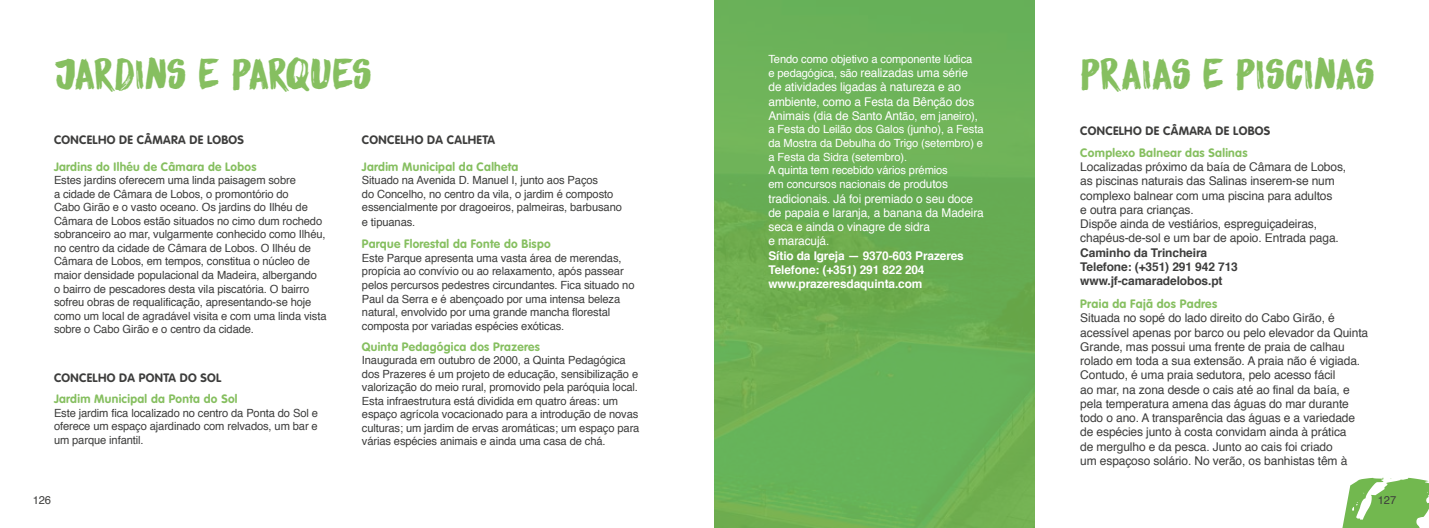
<style>
.page{position:relative;width:1429px;height:528px;background:#fff}
.page>*{position:absolute;margin:0;border:0;box-sizing:border-box;transform-origin:0 0}
.t1{font:37.5px "DK Sensory Overload";letter-spacing:-.045em;color:#86bf60}
.t2{font:37.5px "DK Sensory Overload";letter-spacing:-.02em;color:#86bf60}
.t3{font:12px/14.2px "Helvetica";letter-spacing:-.01em;color:#3d3d3c}
.t4{font:12px/14.2px "Helvetica";letter-spacing:-.01em;color:#fff}
.t5{font:700 12px "VAG Rounded LT";letter-spacing:.025em;color:#86bf60}
.t6{font:700 12px "VAG Rounded LT";letter-spacing:.025em;color:#3d3d3c}
.t7{font:700 12px/14.2px "Helvetica";letter-spacing:-.01em;color:#fff}
.t8{font:700 12px/14.2px "Helvetica";letter-spacing:-.01em;color:#3d3d3c}
.t9{font:11.25px/13.5px "Helvetica";letter-spacing:-.01em;color:#3d3d3c}
.t10{font:11.25px/13.6px "Helvetica";letter-spacing:-.01em;color:#fff}
.s1{font-size:11.25px}
.s2{font-size:12px}
</style>
<div class="page">
<div style="left:714px;top:0;width:321px;height:527px;background:linear-gradient(to right,#6db155,#69af55)"></div>
<h1 class="t1" style="left:54px;top:47px;width:319px">JARDINS E PARQUES</h1>
<p class="t6" style="left:54px;top:133px;width:192px">CONCELHO DE CÂMARA DE LOBOS</p>
<p class="t6" style="left:362px;top:133px;width:134px">CONCELHO DA CALHETA</p>
<p class="t5" style="left:54px;top:159px;width:204px">Jardins do Ilhéu de Câmara de Lobos</p>
<p class="t9" style="left:54px;top:174px;width:274px">Estes jardins oferecem uma linda paisagem sobre<br>a cidade de Câmara de Lobos, o promontório do<br>Cabo Girão e o vasto oceano. Os jardins do Ilhéu de Câmara de Lobos estão situados no cimo dum rochedo sobranceiro ao mar, vulgarmente conhecido como Ilhéu, no centro da cidade de Câmara de Lobos. O Ilhéu de Câmara de Lobos, em tempos, constitua o núcleo de maior densidade populacional da Madeira, albergando<br>o bairro de pescadores desta vila piscatória. O bairro sofreu obras de requalificação, apresentando-se hoje como um local de agradável visita e com uma linda vista sobre o Cabo Girão e o centro da cidade.</p>
<p class="t6" style="left:54px;top:370px;width:169px">CONCELHO DA PONTA DO SOL</p>
<p class="t5" style="left:54px;top:392px;width:185px">Jardim Municipal da Ponta do Sol</p>
<p class="t9" style="left:54px;top:406px;width:265px;text-align:justify">Este jardim fica localizado no centro da Ponta do Sol e oferece um espaço ajardinado com relvados, um bar e um parque infantil.</p>
<p class="t5" style="left:362px;top:159px;width:158px">Jardim Municipal da Calheta</p>
<p class="t9" style="left:362px;top:174px;width:261px">Situado na Avenida D. Manuel I, junto aos Paços<br>do Concelho, no centro da vila, o jardim é composto essencialmente por dragoeiros, palmeiras, barbusano e tipuanas.</p>
<p class="t5" style="left:362px;top:237px;width:190px">Parque Florestal da Fonte do Bispo</p>
<p class="t9" style="left:362px;top:251px;width:274px">Este Parque apresenta uma vasta área de merendas, propícia ao convívio ou ao relaxamento, após passear pelos percursos pedestres circundantes. Fica situado no Paul da Serra e é abençoado por uma intensa beleza natural, envolvido por uma grande mancha florestal composta por variadas espécies exóticas.</p>
<p class="t5" style="left:362px;top:339px;width:179px">Quinta Pedagógica dos Prazeres</p>
<p class="t9" style="left:362px;top:353px;width:279px">Inaugurada em outubro de 2000, a Quinta Pedagógica dos Prazeres é um projeto de educação, sensibilização e valorização do meio rural, promovido pela paróquia local.<br>Esta infraestrutura está dividida em quatro áreas: um espaço agrícola vocacionado para a introdução de novas culturas; um jardim de ervas aromáticas; um espaço para várias espécies animais e ainda uma casa de chá.</p>
<p class="t10" style="left:768px;top:52px;width:205px">Tendo como objetivo a componente lúdica</p>
<p class="t4" style="left:768px;top:66px;width:211px"><span class="s1">e pedagógica, são</span> realizadas uma série de atividades ligadas à natureza e ao ambiente, como a Festa da Bênção dos Animais (dia de Santo Ant<span class="s1">ão, em janeiro),</span></p>
<p class="t10" style="left:768px;top:123px;width:216px">a Festa do Leilão dos Galos (junho), a Festa da Mostra da Debulha do Trigo (setembro) e a Festa da Sidra (setembro).<br>A quinta tem recebido vários prémios<br>em concursos nacionais de pro<span class="s2">dutos</span></p>
<p class="t4" style="left:768px;top:191px;width:217px">tradicionais. Já foi premiado o seu doce de papaia e laranja, a banana da Madeira seca e ainda o vinagre de sidra<br>e maracujá.</p>
<p class="t7" style="left:768px;top:248px;width:197px">Sítio da Igreja — 9370-603 Prazeres<br>Telefone: (+351) 291 822 204 www.prazeresdaquinta.com</p>
<h1 class="t2" style="left:1080px;top:47px;width:296px">PRAIAS E PISCINAS</h1>
<p class="t6" style="left:1080px;top:123px;width:192px">CONCELHO DE CÂMARA DE LOBOS</p>
<p class="t5" style="left:1080px;top:145px;width:169px">Complexo Balnear das Salinas</p>
<p class="t3" style="left:1080px;top:160px;width:267px">Localizadas próximo da baía de Câmara de Lobos, as piscinas naturais das Salinas inserem-se num complexo balnear com uma piscina para adultos<br>e outra para crianças.<br>Dispõe ainda de vestiários, espreguiçadeiras, chapéus-de-sol e um bar de apoio. Entrada paga.</p>
<p class="t8" style="left:1080px;top:245px;width:159px">Caminho da Trincheira<br>Telefone: (+351) 291 942 713 www.jf-camaradelobos.pt</p>
<p class="t5" style="left:1080px;top:296px;width:138px">Praia da Fajã dos Padres</p>
<p class="t3" style="left:1080px;top:311px;width:289px">Situada no sopé do lado direito do Cabo Girão, é acessível apenas por barco ou pelo elevador da Quinta Grande, mas possui uma frente de praia de calhau rolado em toda a sua extensão. A praia não é vigiada.<br>Contudo, é uma praia sedutora, pelo acesso fácil<br>ao mar, na zona desde o cais até ao final da baía, e pela temperatura amena das águas do mar durante todo o ano. A transparência das águas e a variedade de espécies junto à costa convidam ainda à prática<br>de mergulho e da pesca. Junto ao cais foi criado<br>um espaçoso solário. No verão, os banhistas têm à</p>
<p class="t9" style="left:33px;top:493px;width:20px">126</p>
<p class="t9" style="left:1378px;top:493px;width:20px">127</p>
</div>
